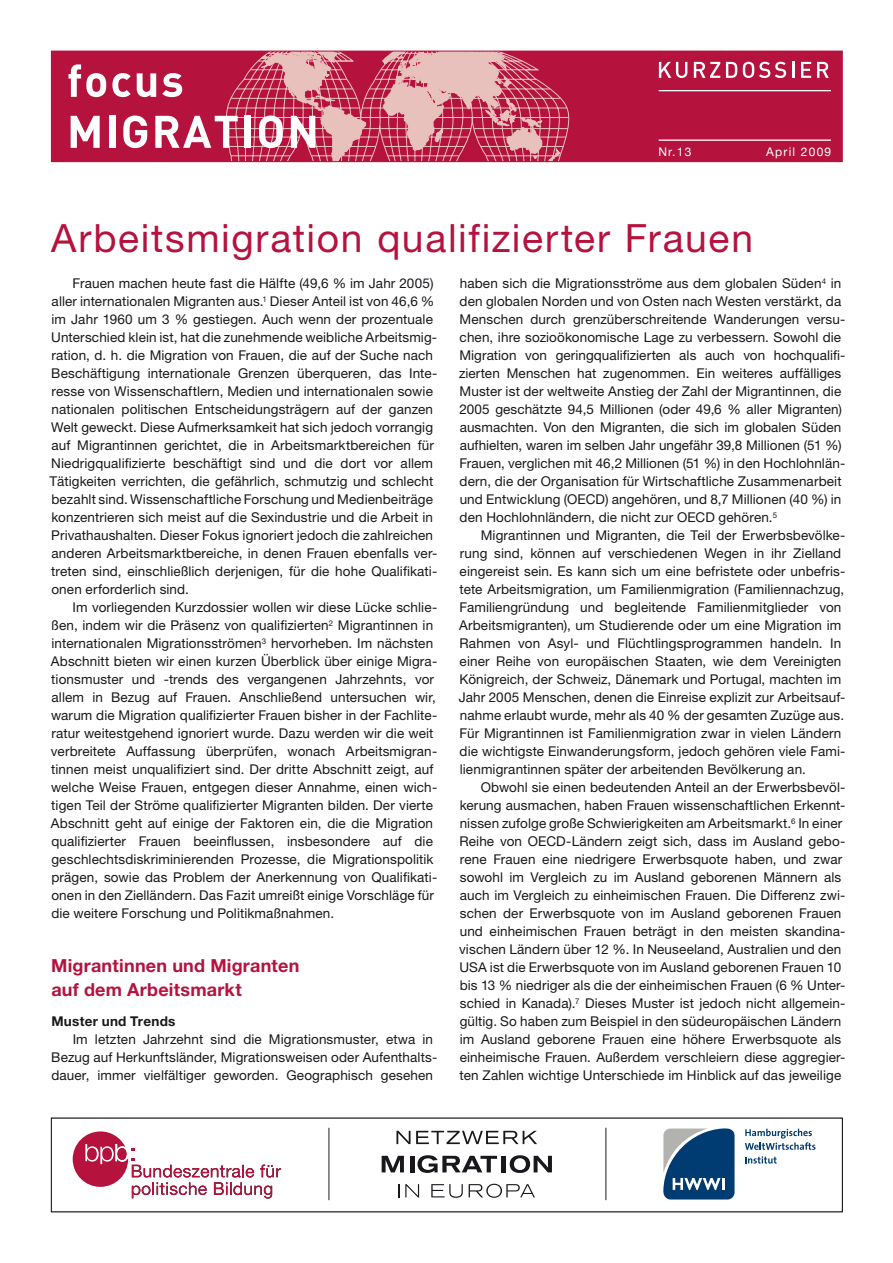
<style>
.page{position:relative;width:893px;height:1263px;background:#fff}
.page>*{position:absolute;margin:0;border:0;box-sizing:border-box;transform-origin:0 0}
.t1{font:39px "Helvetica Neue LT Pro";letter-spacing:.045em;color:#b6123e}
.t2{font:700 18px/24px "Helvetica Neue LT Pro";letter-spacing:.015em;color:#b6123e}
.t3{font:13.5px/18px "Helvetica Neue LT Pro";letter-spacing:.01em;color:#1a171c}
.t4{font:700 13.5px "Helvetica Neue LT Pro";letter-spacing:.02em;color:#1a171c}
.t5{font:12px "Helvetica Neue";letter-spacing:.1em;color:#fff}
</style>
<div class="page">
<div style="left:51px;top:51px;width:791px;height:111px;background:#b6123e"></div>
<svg style="left:71px;top:116px;width:29px;height:32px"></svg>
<div style="left:109px;top:116px;width:6px;height:32px;background:#fff"></div>
<svg style="left:68px;top:64px;width:38px;height:33px"></svg>
<svg style="left:112px;top:50px;width:462px;height:112px"></svg>
<svg style="left:659px;top:62px;width:28px;height:16px"></svg>
<svg style="left:694px;top:62px;width:26px;height:16px"></svg>
<svg style="left:726px;top:62px;width:11px;height:16px"></svg>
<svg style="left:743px;top:62px;width:43px;height:16px"></svg>
<svg style="left:792px;top:62px;width:2px;height:16px"></svg>
<svg style="left:801px;top:62px;width:10px;height:16px"></svg>
<svg style="left:817px;top:62px;width:12px;height:16px"></svg>
<hr style="left:659px;top:140px;width:172px;height:1px;background:#fff">
<hr style="left:659px;top:90px;width:172px;height:1px;background:#fff">
<div style="left:51px;top:1118px;width:792px;height:94px;border:1px solid #1a171c"></div>
<hr style="left:606px;top:1128px;width:1px;height:72px;background:#1a171c">
<svg style="left:396px;top:1131px;width:14px;height:13px"></svg>
<svg style="left:416px;top:1131px;width:121px;height:13px"></svg>
<svg style="left:382px;top:1156px;width:22px;height:16px"></svg>
<hr style="left:410px;top:1156px;width:4px;height:16px;background:#1a171c">
<svg style="left:417px;top:1155px;width:80px;height:18px"></svg>
<hr style="left:502px;top:1156px;width:4px;height:16px;background:#1a171c">
<svg style="left:510px;top:1155px;width:42px;height:18px"></svg>
<svg style="left:399px;top:1184px;width:20px;height:13px"></svg>
<svg style="left:431px;top:1184px;width:32px;height:14px"></svg>
<svg style="left:469px;top:1184px;width:66px;height:14px"></svg>
<hr style="left:329px;top:1128px;width:1px;height:72px;background:#1a171c">
<svg style="left:73px;top:1131px;width:208px;height:67px"></svg>
<svg style="left:745px;top:1156px;width:32px;height:7px"></svg>
<svg style="left:745px;top:1129px;width:70px;height:21px"></svg>
<svg style="left:663px;top:1128px;width:72px;height:71px;background:#37648b"></svg>
<p class="t5" style="left:658px;top:144px;width:35px">Nr.13</p>
<p class="t5" style="left:766px;top:144px;width:67px">April 2009</p>
<h1 class="t1" style="left:51px;top:215px;width:703px">Arbeitsmigration qualifizierter Frauen</h1>
<p class="t3" style="left:50px;top:274px;width:389px;text-indent:23px">Frauen machen heute fast die Hälfte (49,6 % im Jahr 2005) aller internationalen Migranten aus.<sup>1</sup> Dieser Anteil ist von 46,6 % im Jahr 1960 um 3 % gestiegen. Auch wenn der prozentuale Unterschied klein ist, hat die zunehmende weibliche Arbeitsmig&shy;ration, d. h. die Migration von Frauen, die auf der Suche nach Beschäftigung internationale Grenzen überqueren, das Inte&shy;resse von Wissenschaftlern, Medien und internationalen sowie nationalen politischen Entscheidungsträgern auf der ganzen Welt geweckt. Diese Aufmerksamkeit hat sich jedoch vorrangig auf Migrantinnen gerichtet, die in Arbeitsmarktbereichen für Niedrigqualifizierte beschäftigt sind und die dort vor allem Tätigkeiten verrichten, die gefährlich, schmutzig und schlecht bezahlt sind. Wissenschaftliche Forschung und Medienbeiträge konzentrieren sich meist auf die Sexindustrie und die Arbeit in Privathaushalten. Dieser Fokus ignoriert jedoch die zahlreichen anderen Arbeitsmarktbereiche, in denen Frauen ebenfalls ver&shy;treten sind, einschließlich derjenigen, für die hohe Qualifikati&shy;onen erforderlich sind.</p>
<p class="t3" style="left:51px;top:598px;width:388px;text-indent:22px">Im vorliegenden Kurzdossier wollen wir diese Lücke schlie&shy;ßen, indem wir die Präsenz von qualifizierten<sup>2</sup> Migrantinnen in internationalen Migrationsströmen<sup>3</sup> hervorheben. Im nächsten Abschnitt bieten wir einen kurzen Überblick über einige Migra&shy;tionsmuster und -trends des vergangenen Jahrzehnts, vor allem in Bezug auf Frauen. Anschließend untersuchen wir, warum die Migration qualifizierter Frauen bisher in der Fachlite&shy;ratur weitestgehend ignoriert wurde. Dazu werden wir die weit verbreitete Auffassung überprüfen, wonach Arbeitsmigran&shy;tinnen meist unqualifiziert sind. Der dritte Abschnitt zeigt, auf welche Weise Frauen, entgegen dieser Annahme, einen wich&shy;tigen Teil der Ströme qualifizierter Migranten bilden. Der vierte Abschnitt geht auf einige der Faktoren ein, die die Migration qualifizierter Frauen beeinflussen, insbesondere auf die geschlechtsdiskriminierenden Prozesse, die Migrationspolitik prägen, sowie das Problem der Anerkennung von Qualifikati&shy;onen in den Zielländern. Das Fazit umreißt einige Vorschläge für die weitere Forschung und Politikmaßnahmen.</p>
<h2 class="t2" style="left:51px;top:953px;width:250px">Migrantinnen und Migranten auf dem Arbeitsmarkt</h2>
<p class="t4" style="left:51px;top:1013px;width:126px">Muster und Trends</p>
<p class="t3" style="left:51px;top:1030px;width:387px;text-indent:21px">Im letzten Jahrzehnt sind die Migrationsmuster, etwa in<br>Bezug auf Herkunftsländer, Migrationsweisen oder Aufenthalts&shy;dauer, immer vielfältiger geworden. Geographisch gesehen</p>
<p class="t3" style="left:459px;top:274px;width:388px">haben sich die Migrationsströme aus dem globalen Süden<sup>4</sup> in den globalen Norden und von Osten nach Westen verstärkt, da Menschen durch grenzüberschreitende Wanderungen versu&shy;chen, ihre sozioökonomische Lage zu verbessern. Sowohl die Migration von geringqualifizierten als auch von hochqualifi&shy;zierten Menschen hat zugenommen. Ein weiteres auffälliges Muster ist der weltweite Anstieg der Zahl der Migrantinnen, die 2005 geschätzte 94,5 Millionen (oder 49,6 % aller Migranten) ausmachten. Von den Migranten, die sich im globalen Süden aufhielten, waren im selben Jahr ungefähr 39,8 Millionen (51 %)<br>Frauen, verglichen mit 46,2 Millionen (51 %) in den Hochlohnlän&shy;dern, die der Organisation für Wirtschaftliche Zusammenarbeit und Entwicklung (OECD) angehören, und 8,7 Millionen (40 %) in den Hochlohnländern, die nicht zur OECD gehören.<sup>5</sup></p>
<p class="t3" style="left:459px;top:526px;width:388px;text-indent:22px">Migrantinnen und Migranten, die Teil der Erwerbsbevölke&shy;rung sind, können auf verschiedenen Wegen in ihr Zielland eingereist sein. Es kann sich um eine befristete oder unbefris&shy;tete Arbeitsmigration, um Familienmigration (Familiennachzug, Familiengründung und begleitende Familienmitglieder von Arbeitsmigranten), um Studierende oder um eine Migration im Rahmen von Asyl- und Flüchtlingsprogrammen handeln. In einer Reihe von europäischen Staaten, wie dem Vereinigten Königreich, der Schweiz, Dänemark und Portugal, machten im Jahr 2005 Menschen, denen die Einreise explizit zur Arbeitsauf&shy;nahme erlaubt wurde, mehr als 40 % der gesamten Zuzüge aus.<br>Für Migrantinnen ist Familienmigration zwar in vielen Ländern die wichtigste Einwanderungsform, jedoch gehören viele Fami&shy;lienmigrantinnen später der arbeitenden Bevölkerung an.</p>
<p class="t3" style="left:459px;top:778px;width:388px;text-indent:22px">Obwohl sie einen bedeutenden Anteil an der Erwerbsbevöl&shy;kerung ausmachen, haben Frauen wissenschaftlichen Erkennt&shy;nissen zufolge große Schwierigkeiten am Arbeitsmarkt.<sup>6</sup> In einer Reihe von OECD-Ländern zeigt sich, dass im Ausland gebo&shy;rene Frauen eine niedrigere Erwerbsquote haben, und zwar sowohl im Vergleich zu im Ausland geborenen Männern als auch im Vergleich zu einheimischen Frauen. Die Differenz zwi&shy;schen der Erwerbsquote von im Ausland geborenen Frauen und einheimischen Frauen beträgt in den meisten skandina&shy;vischen Ländern über 12 %. In Neuseeland, Australien und den USA ist die Erwerbsquote von im Ausland geborenen Frauen 10 bis 13 % niedriger als die der einheimischen Frauen (6 % Unter&shy;schied in Kanada).<sup>7</sup> Dieses Muster ist jedoch nicht allgemein&shy;gültig. So haben zum Beispiel in den südeuropäischen Ländern im Ausland geborene Frauen eine höhere Erwerbsquote als einheimische Frauen. Außerdem verschleiern diese aggregier&shy;ten Zahlen wichtige Unterschiede im Hinblick auf das jeweilige</p>
</div>
